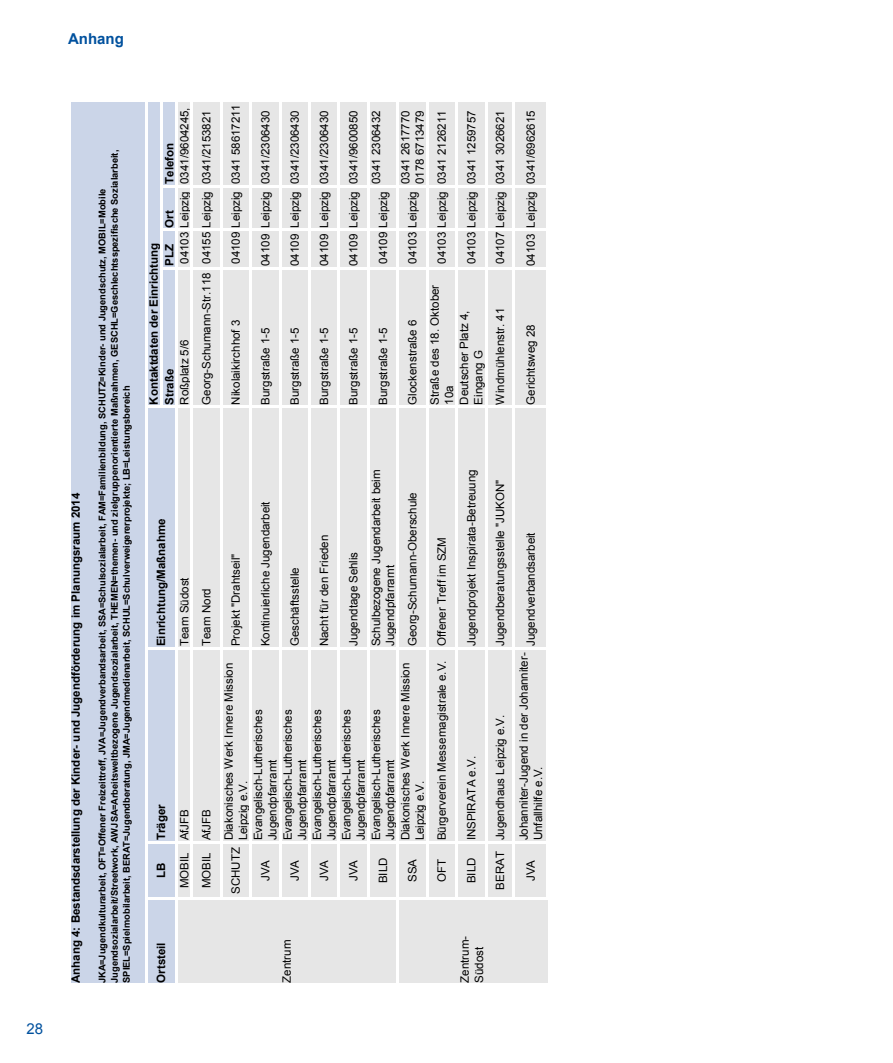
<style>
.page{position:relative;width:893px;height:1063px;background:#fff}
.page>*{position:absolute;margin:0;border:0;box-sizing:border-box;transform-origin:0 0}
.t1{font:700 15px "Arial";color:#00519e}
.t2{font:15px "Arial";color:#00519e}
.t3{font:11.55px/14.2px "Arial";color:#000}
.t4{font:700 11.55px "Arial";letter-spacing:.005em;color:#000}
.t5{font:700 9.3px/12.1px "Arial";color:#000}
</style>
<div class="page">
<div style="left:70px;top:100px;width:107px;height:884px;background:#cbd5e8"></div>
<div style="left:177px;top:100px;width:371px;height:884px;background:#e6e6e6"></div>
<hr style="left:70px;top:99px;width:479px;height:3px;background:#fff">
<hr style="left:148px;top:897px;width:401px;height:2px;background:#fff">
<hr style="left:148px;top:842px;width:401px;height:2px;background:#fff">
<hr style="left:148px;top:647px;width:401px;height:3px;background:#fff">
<hr style="left:148px;top:406px;width:401px;height:2px;background:#fff">
<hr style="left:163px;top:267px;width:386px;height:2px;background:#fff">
<hr style="left:163px;top:229px;width:386px;height:2px;background:#fff">
<hr style="left:163px;top:185px;width:386px;height:2px;background:#fff">
<hr style="left:145px;top:99px;width:3px;height:885px;background:#fff">
<hr style="left:160px;top:99px;width:3px;height:307px;background:#fff">
<hr style="left:176px;top:99px;width:2px;height:885px;background:#fff">
<hr style="left:191px;top:99px;width:2px;height:798px;background:#fff">
<hr style="left:220px;top:99px;width:2px;height:798px;background:#fff">
<hr style="left:250px;top:99px;width:2px;height:798px;background:#fff">
<hr style="left:279px;top:99px;width:2px;height:798px;background:#fff">
<hr style="left:308px;top:99px;width:3px;height:798px;background:#fff">
<hr style="left:338px;top:99px;width:2px;height:798px;background:#fff">
<hr style="left:367px;top:99px;width:2px;height:798px;background:#fff">
<hr style="left:397px;top:99px;width:2px;height:885px;background:#fff">
<hr style="left:426px;top:99px;width:2px;height:798px;background:#fff">
<hr style="left:455px;top:99px;width:3px;height:798px;background:#fff">
<hr style="left:485px;top:99px;width:2px;height:798px;background:#fff">
<hr style="left:513px;top:99px;width:2px;height:798px;background:#fff">
<hr style="left:546px;top:99px;width:3px;height:798px;background:#fff">
<p class="t2" style="left:26px;top:1019px;width:18px">28</p>
<p class="t1" style="left:68px;top:28px;width:57px">Anhang</p>
<p class="t4" style="left:68px;top:983px;width:491px;rotate:-90deg">Anhang 4: Bestandsdarstellung der Kinder- und Jugendförderung im Planungsraum 2014</p>
<p class="t5" style="left:96px;top:983px;width:835px;rotate:-90deg">JKA=Jugendkulturarbeit, OFT=Offener Freizeittreff, JVA=Jugendverbandsarbeit, SSA=Schulsozialarbeit, FAM=Familienbildung, SCHUTZ=Kinder- und Jugendschutz, MOBIL=Mobile<br>Jugendsozialarbeit/Streetwork, AWJSA=Arbeitsweltbezogene Jugendsozialarbeit, THEMEN=themen- und zielgruppenorientierte Maßnahmen, GESCHL=Geschlechtsspezifische Sozialarbeit,<br>SPIEL=Spielmobilarbeit, BERAT=Jugendberatung, JMA=Jugendmedienarbeit, SCHUL=Schulverweigererprojekte; LB=Leistungsbereich</p>
<p class="t3" style="left:177px;top:264px;width:158px;rotate:-90deg">04103 Leipzig 0341/9604245,</p>
<p class="t4" style="left:162px;top:184px;width:43px;rotate:-90deg">Telefon</p>
<p class="t4" style="left:162px;top:228px;width:19px;rotate:-90deg">Ort</p>
<p class="t4" style="left:146px;top:405px;width:164px;rotate:-90deg">Kontaktdaten der Einrichtung</p>
<p class="t4" style="left:162px;top:266px;width:23px;rotate:-90deg">PLZ</p>
<p class="t3" style="left:177px;top:405px;width:66px;rotate:-90deg">Roßplatz 5/6</p>
<p class="t4" style="left:162px;top:405px;width:37px;rotate:-90deg">Straße</p>
<p class="t3" style="left:199px;top:405px;width:296px;rotate:-90deg">Georg-Schumann-Str.118 04155 Leipzig 0341/2153821</p>
<p class="t3" style="left:229px;top:264px;width:161px;rotate:-90deg">04109 Leipzig 0341 58617211</p>
<p class="t3" style="left:229px;top:405px;width:86px;rotate:-90deg">Nikolaikirchhof 3</p>
<p class="t3" style="left:258px;top:266px;width:157px;rotate:-90deg">04109 Leipzig 0341/2306430</p>
<p class="t3" style="left:258px;top:405px;width:78px;rotate:-90deg">Burgstraße 1-5</p>
<p class="t3" style="left:288px;top:266px;width:157px;rotate:-90deg">04109 Leipzig 0341/2306430</p>
<p class="t3" style="left:288px;top:405px;width:78px;rotate:-90deg">Burgstraße 1-5</p>
<p class="t3" style="left:317px;top:266px;width:157px;rotate:-90deg">04109 Leipzig 0341/2306430</p>
<p class="t3" style="left:317px;top:405px;width:78px;rotate:-90deg">Burgstraße 1-5</p>
<p class="t3" style="left:347px;top:266px;width:157px;rotate:-90deg">04109 Leipzig 0341/9600850</p>
<p class="t3" style="left:369px;top:184px;width:75px;rotate:-90deg">0341 2306432</p>
<p class="t3" style="left:376px;top:264px;width:74px;rotate:-90deg">04109 Leipzig</p>
<p class="t3" style="left:347px;top:405px;width:78px;rotate:-90deg">Burgstraße 1-5</p>
<p class="t3" style="left:376px;top:405px;width:78px;rotate:-90deg">Burgstraße 1-5</p>
<p class="t3" style="left:398px;top:184px;width:75px;rotate:-90deg">0341 2617770<br>0178 6713479</p>
<p class="t3" style="left:405px;top:264px;width:74px;rotate:-90deg">04103 Leipzig</p>
<p class="t3" style="left:435px;top:264px;width:155px;rotate:-90deg">04103 Leipzig 0341 2126211</p>
<p class="t3" style="left:464px;top:264px;width:155px;rotate:-90deg">04103 Leipzig 0341 1259757</p>
<p class="t3" style="left:405px;top:405px;width:86px;rotate:-90deg">Glockenstraße 6</p>
<p class="t3" style="left:428px;top:405px;width:122px;rotate:-90deg">Straße des 18. Oktober<br>10a</p>
<p class="t3" style="left:457px;top:405px;width:95px;rotate:-90deg">Deutscher Platz 4,<br>Eingang G</p>
<p class="t3" style="left:493px;top:264px;width:155px;rotate:-90deg">04107 Leipzig 0341 3026621</p>
<p class="t3" style="left:493px;top:405px;width:98px;rotate:-90deg">Windmühlenstr. 41</p>
<p class="t3" style="left:524px;top:266px;width:157px;rotate:-90deg">04103 Leipzig 0341/6962615</p>
<p class="t3" style="left:524px;top:405px;width:81px;rotate:-90deg">Gerichtsweg 28</p>
<p class="t4" style="left:153px;top:646px;width:129px;rotate:-90deg">Einrichtung/Maßnahme</p>
<p class="t3" style="left:177px;top:646px;width:70px;rotate:-90deg">Team Südost</p>
<p class="t3" style="left:199px;top:646px;width:60px;rotate:-90deg">Team Nord</p>
<p class="t4" style="left:153px;top:840px;width:38px;rotate:-90deg">Träger</p>
<p class="t4" style="left:153px;top:878px;width:17px;rotate:-90deg">LB</p>
<p class="t3" style="left:177px;top:888px;width:81px;rotate:-90deg">MOBIL AfJFB</p>
<p class="t3" style="left:199px;top:888px;width:81px;rotate:-90deg">MOBIL AfJFB</p>
<p class="t3" style="left:229px;top:646px;width:94px;rotate:-90deg">Projekt "Drahtseil"</p>
<p class="t3" style="left:258px;top:646px;width:146px;rotate:-90deg">Kontinuierliche Jugendarbeit</p>
<p class="t3" style="left:288px;top:646px;width:81px;rotate:-90deg">Geschäftsstelle</p>
<p class="t3" style="left:317px;top:646px;width:113px;rotate:-90deg">Nacht für den Frieden</p>
<p class="t3" style="left:347px;top:646px;width:96px;rotate:-90deg">Jugendtage Sehlis</p>
<p class="t3" style="left:369px;top:646px;width:178px;rotate:-90deg">Schulbezogene Jugendarbeit beim<br>Jugendpfarramt</p>
<p class="t3" style="left:405px;top:646px;width:156px;rotate:-90deg">Georg-Schumann-Oberschule</p>
<p class="t3" style="left:222px;top:840px;width:179px;rotate:-90deg">Diakonisches Werk Innere Mission<br>Leipzig e.V.</p>
<p class="t3" style="left:398px;top:840px;width:179px;rotate:-90deg">Diakonisches Werk Innere Mission<br>Leipzig e.V.</p>
<p class="t3" style="left:251px;top:840px;width:133px;rotate:-90deg">Evangelisch-Lutherisches<br>Jugendpfarramt</p>
<p class="t3" style="left:281px;top:840px;width:133px;rotate:-90deg">Evangelisch-Lutherisches<br>Jugendpfarramt</p>
<p class="t3" style="left:310px;top:840px;width:133px;rotate:-90deg">Evangelisch-Lutherisches<br>Jugendpfarramt</p>
<p class="t3" style="left:339px;top:840px;width:133px;rotate:-90deg">Evangelisch-Lutherisches<br>Jugendpfarramt</p>
<p class="t3" style="left:369px;top:840px;width:133px;rotate:-90deg">Evangelisch-Lutherisches<br>Jugendpfarramt</p>
<p class="t3" style="left:229px;top:894px;width:48px;rotate:-90deg">SCHUTZ</p>
<p class="t3" style="left:258px;top:881px;width:23px;rotate:-90deg">JVA</p>
<p class="t3" style="left:288px;top:881px;width:23px;rotate:-90deg">JVA</p>
<p class="t3" style="left:317px;top:881px;width:23px;rotate:-90deg">JVA</p>
<p class="t3" style="left:347px;top:881px;width:23px;rotate:-90deg">JVA</p>
<p class="t3" style="left:376px;top:883px;width:27px;rotate:-90deg">BILD</p>
<p class="t3" style="left:405px;top:882px;width:24px;rotate:-90deg">SSA</p>
<p class="t3" style="left:435px;top:646px;width:111px;rotate:-90deg">Offener Treff im SZM</p>
<p class="t3" style="left:435px;top:840px;width:181px;rotate:-90deg">Bürgerverein Messemagistrale e.V.</p>
<p class="t3" style="left:435px;top:882px;width:25px;rotate:-90deg">OFT</p>
<p class="t3" style="left:464px;top:646px;width:178px;rotate:-90deg">Jugendprojekt Inspirata-Betreuung</p>
<p class="t3" style="left:464px;top:840px;width:86px;rotate:-90deg">INSPIRATA e.V.</p>
<p class="t3" style="left:464px;top:883px;width:27px;rotate:-90deg">BILD</p>
<p class="t3" style="left:493px;top:646px;width:168px;rotate:-90deg">Jugendberatungsstelle "JUKON"</p>
<p class="t3" style="left:493px;top:890px;width:176px;rotate:-90deg">BERAT Jugendhaus Leipzig e.V.</p>
<p class="t3" style="left:524px;top:646px;width:115px;rotate:-90deg">Jugendverbandsarbeit</p>
<p class="t3" style="left:517px;top:840px;width:190px;rotate:-90deg">Johanniter-Jugend in der Johanniter-<br>Unfallhilfe e.V.</p>
<p class="t3" style="left:524px;top:881px;width:23px;rotate:-90deg">JVA</p>
<p class="t4" style="left:153px;top:983px;width:42px;rotate:-90deg">Ortsteil</p>
<p class="t3" style="left:280px;top:983px;width:44px;rotate:-90deg">Zentrum</p>
<p class="t3" style="left:458px;top:983px;width:48px;rotate:-90deg">Zentrum-<br>Südost</p>
</div>
